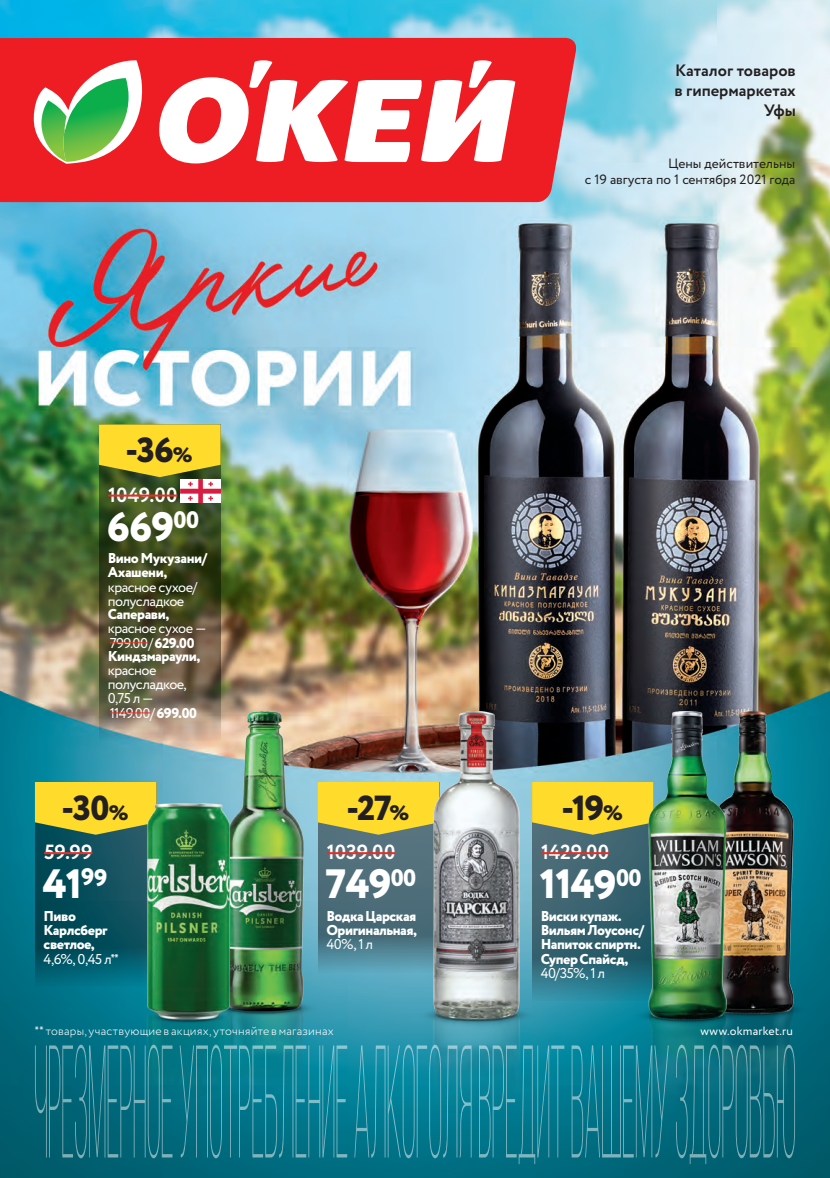
<style>
.page{position:relative;width:830px;height:1178px;background:#fff}
.page>*{position:absolute;margin:0;border:0;box-sizing:border-box;transform-origin:0 0}
.PrTag_RedPrice{font:800 40.95px "Circe";letter-spacing:-.02em;color:#fff}
.t1{font:800 34.8px "Circe";letter-spacing:-.03em;color:#231f20}
.PrTag_BlackPrice{font:700 20.55px "Circe";letter-spacing:-.005em;color:#fff}
.t2{font:700 16.5px/19.8px "Circe";color:#231f20;text-align:right}
.DOMI_Product-Name{font:14.25px/14.2px "Circe";letter-spacing:-.035em;color:#fff}
.DOMI_Product-Name-2{font:800 14.25px/14.2px "Circe";letter-spacing:-.03em;color:#fff}
.t3{font:13.5px/16.2px "Circe";color:#231f20;text-align:right}
.t4{font:300 12px "Circe";letter-spacing:.02em;color:#fff}
.t5{font:12px "Circe";letter-spacing:.02em;color:#fff}
.s1{font-size:20.85px}
.s2{font-weight:800}
.s3{font-weight:400}
.s4{font-family:"PT Sans";font-weight:400;font-stretch:condensed}
.s5{font-family:"PT Sans";font-weight:400}
</style>
<div class="page">
<img style="left:0;top:0;width:829px;height:1178px">
<svg style="left:35px;top:835px;width:110px;height:152px;background:#075261"></svg>
<svg style="left:35px;top:782px;width:121px;height:53px;background:#e5cd30"></svg>
<hr style="left:44px;top:852px;width:48px;height:2px;background:#ed2d22">
<img style="left:210px;top:711px;width:110px;height:334px">
<img style="left:145px;top:803px;width:88px;height:242px">
<svg style="left:317px;top:835px;width:101px;height:137px;background:#4e7583"></svg>
<svg style="left:317px;top:782px;width:101px;height:53px;background:#ecd035"></svg>
<hr style="left:327px;top:852px;width:68px;height:2px;background:#ed2d22">
<img style="left:418px;top:711px;width:118px;height:334px">
<svg style="left:531px;top:782px;width:101px;height:219px;background:#386978"></svg>
<svg style="left:532px;top:782px;width:100px;height:53px;background:#ebd033"></svg>
<hr style="left:541px;top:852px;width:68px;height:2px;background:#ed2d22">
<img style="left:741px;top:711px;width:68px;height:395px">
<img style="left:632px;top:711px;width:109px;height:334px">
<svg style="left:99px;top:477px;width:121px;height:264px;background:#555736"></svg>
<hr style="left:110px;top:642px;width:38px;height:1px;background:#ed2d22">
<hr style="left:110px;top:712px;width:40px;height:1px;background:#ed2d22">
<svg style="left:99px;top:424px;width:121px;height:53px;background:#e5ca2a"></svg>
<hr style="left:108px;top:494px;width:69px;height:3px;background:#ed2d22">
<img style="left:180px;top:479px;width:40px;height:23px">
<svg style="left:35px;top:1045px;width:759px;height:119px;background:#127b8e"></svg>
<div style="left:0;top:38px;width:575px;height:164px;background:#ee1d23"></div>
<svg style="left:158px;top:60px;width:357px;height:103px"></svg>
<svg style="left:33px;top:59px;width:109px;height:105px"></svg>
<p class="t1" style="left:125px;top:426px;width:68px">-36<span class="s1">%</span></p>
<p class="PrTag_BlackPrice" style="left:108px;top:481px;width:71px">1049.00</p>
<p class="PrTag_RedPrice" style="left:107px;top:499px;width:94px">669<sup>00</sup></p>
<p class="DOMI_Product-Name" style="left:108px;top:552px;width:101px"><span class="s2">Вино Мукузани/<br>Ахашени, </span>красное сухое/ полусладкое</p>
<p class="DOMI_Product-Name" style="left:108px;top:607px;width:100px"><span class="s2">Саперави, </span>красное сухое —</p>
<p class="DOMI_Product-Name" style="left:110px;top:636px;width:86px">799.00/<span class="s2">629.00</span></p>
<p class="DOMI_Product-Name" style="left:108px;top:649px;width:94px"><span class="s2">Киндзмараули, </span>красное полусладкое,<br>0,75 л —</p>
<p class="DOMI_Product-Name" style="left:110px;top:706px;width:89px">1149.00/<span class="s2">699.00</span></p>
<p class="t1" style="left:62px;top:784px;width:68px">-30<span class="s1">%</span></p>
<p class="PrTag_BlackPrice" style="left:44px;top:838px;width:50px">59.99</p>
<p class="PrTag_RedPrice" style="left:43px;top:856px;width:66px">41<sup>99</sup></p>
<p class="DOMI_Product-Name-2" style="left:44px;top:909px;width:76px">Пиво<br>Карлсберг светлое,<br><span class="s3">4,6%, 0,45 л</span><span class="s4">**</span></p>
<p class="t1" style="left:346px;top:784px;width:64px">-27<span class="s1">%</span></p>
<p class="PrTag_BlackPrice" style="left:327px;top:838px;width:70px">1039.00</p>
<p class="PrTag_RedPrice" style="left:325px;top:856px;width:92px">749<sup>00</sup></p>
<p class="DOMI_Product-Name-2" style="left:326px;top:909px;width:92px;text-align:justify">Водка Царская Оригинальная, <span class="s3">40%, 1 л</span></p>
<p class="t2" style="left:674px;top:61px;width:123px">Каталог товаров в гипермаркетах<br>Уфы</p>
<p class="t3" style="left:584px;top:156px;width:212px">Цены действительны<br>с 19 августа по 1 сентября 2021 года</p>
<p class="t1" style="left:561px;top:784px;width:63px">-19<span class="s1">%</span></p>
<p class="PrTag_BlackPrice" style="left:541px;top:838px;width:69px">1429.00</p>
<p class="PrTag_RedPrice" style="left:539px;top:856px;width:103px">1149<sup>00</sup></p>
<p class="DOMI_Product-Name-2" style="left:540px;top:909px;width:105px">Виски купаж.<br>Вильям Лоусонс/<br>Напиток спиртн.<br>Супер Спайсд,<br><span class="s3">40/35%, 1 л</span></p>
<p class="t4" style="left:35px;top:1023px;width:300px"><span class="s5">**</span> товары, участвующие в акциях, уточняйте в магазинах</p>
<p class="t5" style="left:700px;top:1023px;width:94px">www.okmarket.ru</p>
</div>
